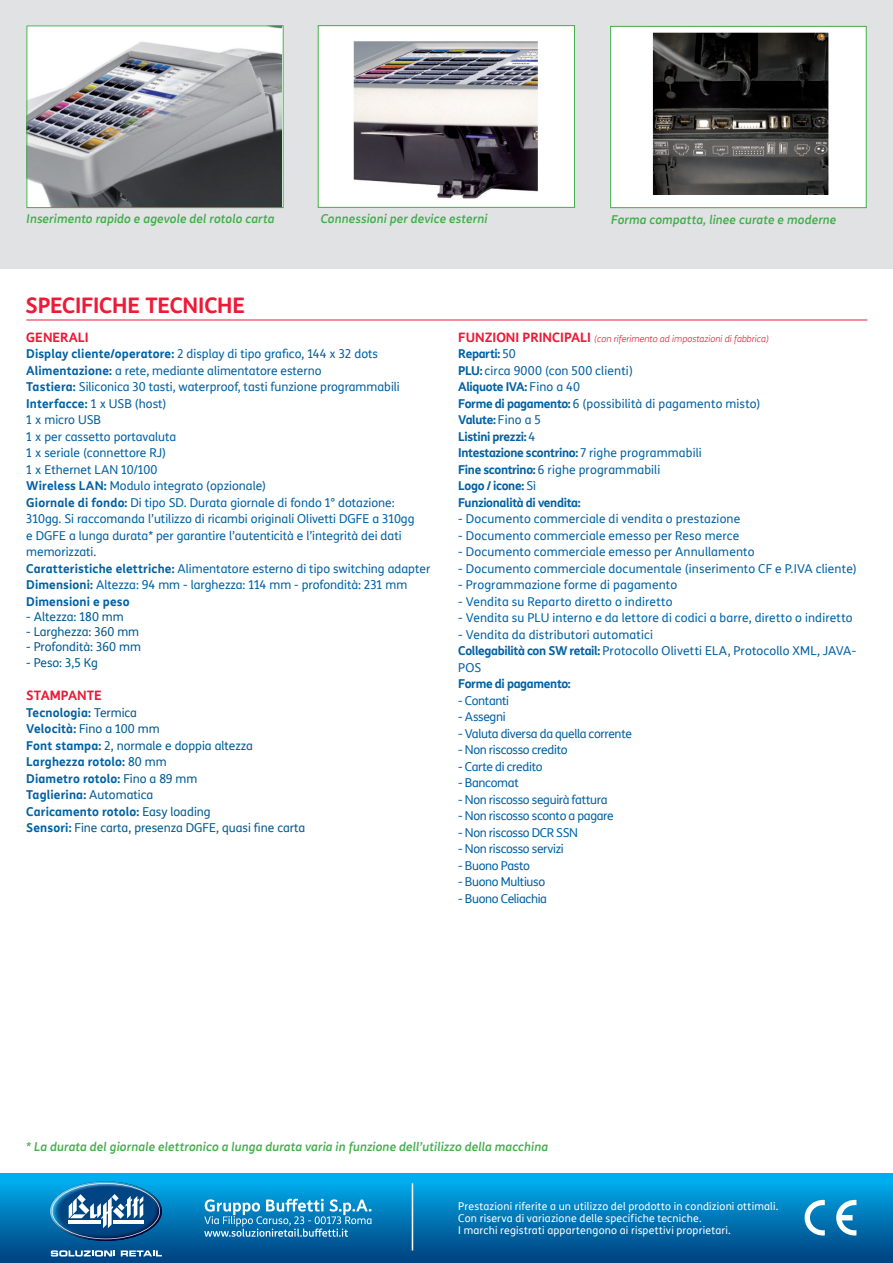
<style>
.page{position:relative;width:893px;height:1263px;background:#fff}
.page>*{position:absolute;margin:0;border:0;box-sizing:border-box;transform-origin:0 0}
.t1{font:700 21px "TIM Sans";letter-spacing:-.015em;color:#ed1a38}
.t2{font:700 12.75px "TIM Sans";color:#ed1a38}
.t3{font:12px/16.5px "TIM Sans";color:#0161a4}
.t4{font:12px/16.5px "TIM Sans";color:#015a92}
.t5{font:700 12px/16.5px "TIM Sans";letter-spacing:-.03em;color:#0161a4}
.t6{font:12px "TIM Sans";letter-spacing:-.03em;color:#0161a4}
.t7{font:italic 500 12px "TIM Sans";letter-spacing:.01em;color:#40ae49}
.t8{font:12px "TIM Sans";letter-spacing:-.025em;color:#0161a4}
.t9{font:10.5px/12px "TIM Sans";letter-spacing:.015em;color:#fff}
.t10{font:italic 300 9px "TIM Sans";color:#ed1a38}
.s1{font-weight:700}
.s2{font-weight:700;color:#0161a4}
.s3{font-weight:700;font-style:normal;font-size:12.75px}
.s4{font-weight:400}
</style>
<div class="page">
<div style="left:0;top:0;width:893px;height:269px;background:#e1e2e4"></div>
<img style="left:28px;top:28px;width:254px;height:178px">
<div style="left:26px;top:26px;width:258px;height:182px;border:1px solid #40ae49"></div>
<div style="left:610px;top:26px;width:257px;height:182px;background:#fff;border:1px solid #40ae49"></div>
<img style="left:652px;top:32px;width:177px;height:163px">
<div style="left:318px;top:26px;width:256px;height:181px;background:#fff"></div>
<img style="left:353px;top:41px;width:185px;height:158px">
<div style="left:318px;top:25px;width:257px;height:183px;border:1px solid #40ae49"></div>
<hr style="left:26px;top:320px;width:841px;height:1px;background:#ed1a38">
<div style="left:0;top:1174px;width:893px;height:89px;background:linear-gradient(to bottom,#00b3f4,#013e7b)"></div>
<svg style="left:835px;top:1199px;width:21px;height:37px"></svg>
<svg style="left:803px;top:1199px;width:22px;height:37px"></svg>
<svg style="left:51px;top:1250px;width:64px;height:6px"></svg>
<svg style="left:121px;top:1250px;width:41px;height:6px"></svg>
<img style="left:50px;top:1181px;width:112px;height:60px">
<svg style="left:204px;top:1199px;width:168px;height:38px;background:#3e98c7"></svg>
<hr style="left:412px;top:1183px;width:1px;height:67px;background:#fff">
<p class="t7" style="left:26px;top:210px;width:250px">Inserimento rapido e agevole del rotolo carta</p>
<p class="t7" style="left:321px;top:210px;width:168px">Connessioni per device esterni</p>
<p class="t7" style="left:611px;top:210px;width:227px">Forma compatta, linee curate e moderne</p>
<h1 class="t1" style="left:26px;top:289px;width:221px">SPECIFICHE TECNICHE</h1>
<p class="t2" style="left:26px;top:327px;width:64px">GENERALI</p>
<p class="t3" style="left:26px;top:345px;width:406px"><span class="s1">Display cliente/operatore:</span> 2 display di tipo grafico, 144 x 32 dots <span class="s1">Alimentazione:</span> a rete, mediante alimentatore esterno<br><span class="s1">Tastiera:</span> Siliconica 30 tasti, waterproof, tasti funzione programmabili <span class="s1">Interfacce:</span> 1 x USB (host)<br>1 x micro USB<br>1 x per cassetto portavaluta<br>1 x seriale (connettore RJ)<br>1 x Ethernet LAN 10/100<br><span class="s1">Wireless LAN:</span> Modulo integrato (opzionale)<br><span class="s1">Giornale di fondo:</span> Di tipo SD. Durata giornale di fondo 1° dotazione:<br>310gg. Si raccomanda l’utilizzo di ricambi originali Olivetti DGFE a 310gg<br>e DGFE a lunga durata* per garantire l’autenticità e l’integrità dei dati memorizzati.<br><span class="s1">Caratteristiche elettriche:</span> Alimentatore esterno di tipo switching adapter <span class="s1">Dimensioni:</span> Altezza: 94 mm - larghezza: 114 mm - profondità: 231 mm <span class="s1">Dimensioni e peso</span></p>
<p class="t4" style="left:26px;top:608px;width:99px">- Altezza: 180 mm</p>
<p class="t4" style="left:26px;top:623px;width:114px">- Larghezza: 360 mm</p>
<p class="t4" style="left:26px;top:638px;width:116px">- Profondità: 360 mm</p>
<p class="t4" style="left:26px;top:654px;width:73px">- Peso: 3,5 Kg</p>
<p class="t2" style="left:26px;top:686px;width:77px">STAMPANTE</p>
<p class="t4" style="left:26px;top:704px;width:281px"><span class="s2">Tecnologia:</span> Termica<br><span class="s2">Velocità:</span> Fino a 100 mm<br><span class="s2">Font stampa:</span> 2, normale e doppia altezza<br><span class="s2">Larghezza rotolo:</span> 80 mm<br><span class="s2">Diametro rotolo:</span> Fino a 89 mm<br><span class="s2">Taglierina:</span> Automatica<br><span class="s2">Caricamento rotolo:</span> Easy loading<br><span class="s2">Sensori:</span> Fine carta, presenza DGFE, quasi fine carta</p>
<p class="t10" style="left:458px;top:332px;width:312px"><span class="s3">FUNZIONI PRINCIPALI</span> (con riferimento ad impostazioni di fabbrica)</p>
<p class="t5" style="left:458px;top:345px;width:304px">Reparti: <span class="s4">50<br></span>PLU: <span class="s4">circa 9000 (con 500 clienti)<br></span>Aliquote IVA: <span class="s4">Fino a 40<br></span>Forme di pagamento: <span class="s4">6 (possibilità di pagamento misto)<br></span>Valute: <span class="s4">Fino a 5<br></span>Listini prezzi: <span class="s4">4<br></span>Intestazione scontrino: <span class="s4">7 righe programmabili<br></span>Fine scontrino: <span class="s4">6 righe programmabili<br></span>Logo / icone: <span class="s4">Sì<br></span>Funzionalità di vendita:</p>
<p class="t3" style="left:458px;top:510px;width:284px">- Documento commerciale di vendita o prestazione</p>
<p class="t3" style="left:458px;top:527px;width:282px">- Documento commerciale emesso per Reso merce</p>
<p class="t3" style="left:458px;top:543px;width:298px">- Documento commerciale emesso per Annullamento</p>
<p class="t3" style="left:458px;top:560px;width:400px">- Documento commerciale documentale (inserimento CF e P.IVA cliente)</p>
<p class="t3" style="left:458px;top:576px;width:220px">- Programmazione forme di pagamento</p>
<p class="t3" style="left:458px;top:593px;width:216px">- Vendita su Reparto diretto o indiretto</p>
<p class="t3" style="left:458px;top:609px;width:396px">- Vendita su PLU interno e da lettore di codici a barre, diretto o indiretto</p>
<p class="t3" style="left:458px;top:626px;width:399px">- Vendita da distributori automatici<br><span class="s1">Collegabilità con SW retail:</span> Protocollo Olivetti ELA, Protocollo XML, JAVA-<br>POS</p>
<p class="t5" style="left:458px;top:675px;width:114px">Forme di pagamento:</p>
<p class="t6" style="left:458px;top:692px;width:52px">- Contanti</p>
<p class="t8" style="left:458px;top:709px;width:49px">- Assegni</p>
<p class="t6" style="left:458px;top:725px;width:175px">- Valuta diversa da quella corrente</p>
<p class="t6" style="left:458px;top:742px;width:111px">- Non riscosso credito</p>
<p class="t6" style="left:458px;top:758px;width:86px">- Carte di credito</p>
<p class="t8" style="left:458px;top:775px;width:62px">- Bancomat</p>
<p class="t6" style="left:458px;top:791px;width:151px">- Non riscosso seguirà fattura</p>
<p class="t6" style="left:458px;top:808px;width:157px">- Non riscosso sconto a pagare</p>
<p class="t6" style="left:458px;top:824px;width:121px">- Non riscosso DCR SSN</p>
<p class="t6" style="left:458px;top:841px;width:107px">- Non riscosso servizi</p>
<p class="t6" style="left:458px;top:857px;width:73px">- Buono Pasto</p>
<p class="t8" style="left:458px;top:874px;width:88px">- Buono Multiuso</p>
<p class="t6" style="left:458px;top:890px;width:90px">- Buono Celiachia</p>
<p class="t7" style="left:26px;top:1137px;width:523px">* La durata del giornale elettronico a lunga durata varia in funzione dell’utilizzo della macchina</p>
<p class="t9" style="left:458px;top:1200px;width:321px">Prestazioni riferite a un utilizzo del prodotto in condizioni ottimali.<br>Con riserva di variazione delle specifiche tecniche.<br>I marchi registrati appartengono ai rispettivi proprietari.</p>
</div>
